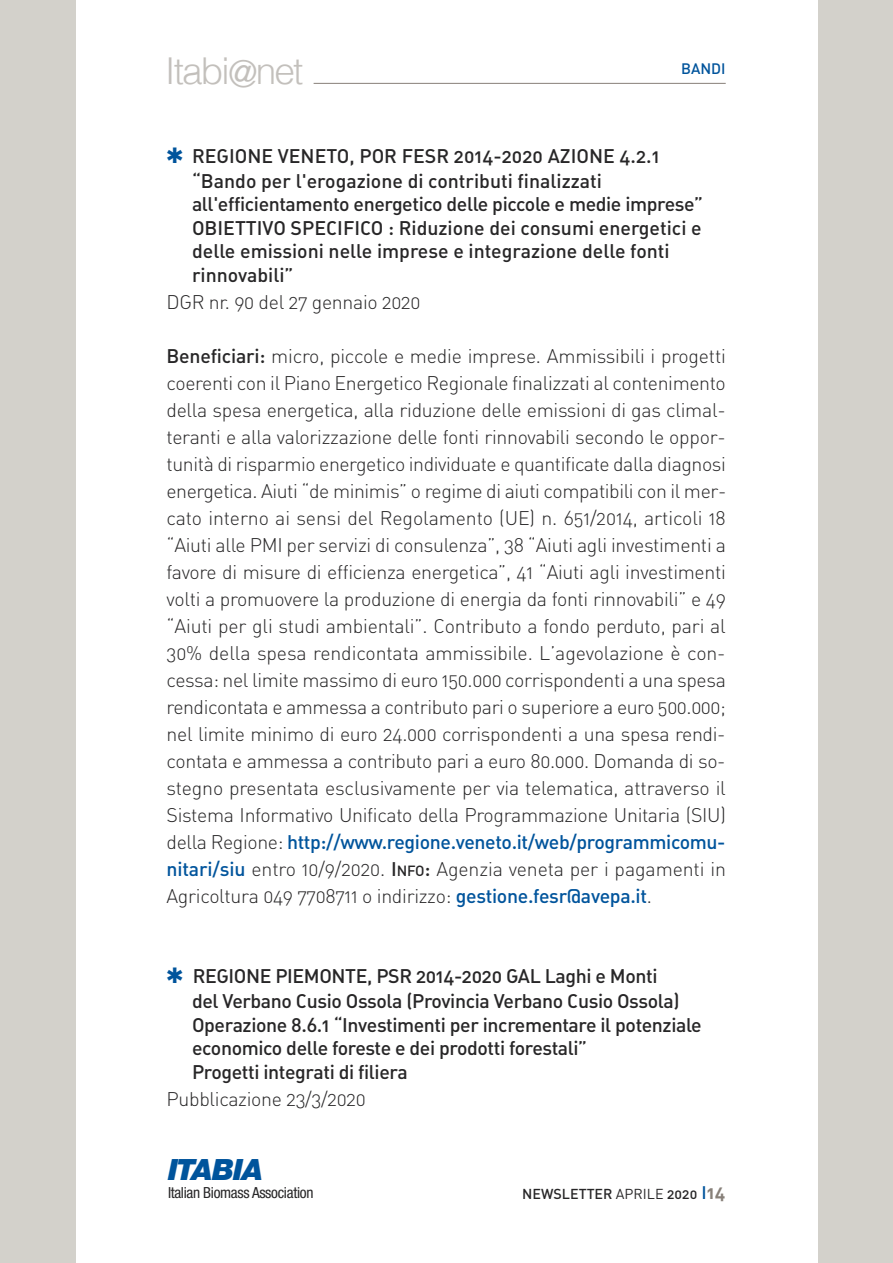
<style>
.page{position:relative;width:893px;height:1263px;background:#fff}
.page>*{position:absolute;margin:0;border:0;box-sizing:border-box;transform-origin:0 0}
.t1{font:300 37.05px "Helvetica";letter-spacing:-.05em;color:#c3c0bc}
.t2{font:italic 900 29.4px "Helvetica Neue";letter-spacing:-.03em;color:#00549c}
.t3{font:19.5px/27px "DIN Light Alternate";letter-spacing:-.015em;color:#272627;text-align:justify}
.t4{font:19.5px/23.4px "DIN Medium Alternate";color:#272627}
.t5{font:19.5px/23.4px "DIN Medium Alternate";letter-spacing:-.02em;color:#272627}
.t6{font:19.5px "DIN Medium Alternate";letter-spacing:-.02em;color:#00549c}
.t7{font:condensed 15.3px "Helvetica Neue";letter-spacing:-.02em;color:#272627}
.t8{font:15px "DIN Medium Alternate";color:#00549c}
.t9{font:14.25px "DIN Medium Alternate";color:#272627}
.s1{font-family:"DIN Medium Alternate"}
.s2{font-family:"DIN Light Alternate";color:#272627}
.s3{font-family:"DIN Medium Alternate";color:#00549c}
.s4{font-family:"DIN Medium Alternate";font-size:14.7px}
.s5{font-family:"DIN Regular Alternate"}
.s6{font-size:18px;color:#00549c}
.s7{font-family:"DIN Bold Alternate";font-size:18px;color:#878079}
</style>
<div class="page">
<div style="left:0;top:0;width:76px;height:1263px;background:#d3d1cb"></div>
<div style="left:818px;top:0;width:75px;height:1263px;background:#d3d1cb"></div>
<hr style="left:314px;top:83px;width:412px;height:1px;background:#878079">
<h1 class="t1" style="left:165px;top:55px;width:140px">Itabi@net</h1>
<p class="t8" style="left:681px;top:60px;width:46px">BANDI</p>
<p class="t4" style="left:192px;top:143px;width:469px;line-height:25.2px">REGIONE VENETO, POR FESR 2014-2020 AZIONE 4.2.1 “Bando per l'erogazione di contributi finalizzati</p>
<p class="t4" style="left:192px;top:193px;width:513px">all'efficientamento energetico delle piccole e medie imprese” OBIETTIVO SPECIFICO : Riduzione dei consumi energetici e delle emissioni nelle imprese e integrazione delle fonti rinnovabili”</p>
<p class="t3" style="left:167px;top:288px;width:255px">DGR nr. 90 del 27 gennaio 2020</p>
<p class="t3" style="left:167px;top:342px;width:561px"><span class="s1">Beneficiari:</span> micro, piccole e medie imprese. Ammissibili i progetti coerenti con il Piano Energetico Regionale finalizzati al contenimento della spesa energetica, alla riduzione delle emissioni di gas climal&shy;teranti e alla valorizzazione delle fonti rinnovabili secondo le oppor&shy;tunità di risparmio energetico individuate e quantificate dalla diagnosi energetica. Aiuti “de minimis” o regime di aiuti compatibili con il mer&shy;cato interno ai sensi del Regolamento (UE) n. 651/2014, articoli 18 “Aiuti alle PMI per servizi di consulenza”, 38 “Aiuti agli investimenti a favore di misure di efficienza energetica”, 41 “Aiuti agli investimenti volti a promuovere la produzione di energia da fonti rinnovabili” e 49 “Aiuti per gli studi ambientali”. Contributo a fondo perduto, pari al 30% della spesa rendicontata ammissibile. L’agevolazione è con&shy;cessa: nel limite massimo di euro 150.000 corrispondenti a una spesa rendicontata e ammessa a contributo pari o superiore a euro 500.000; nel limite minimo di euro 24.000 corrispondenti a una spesa rendi&shy;contata e ammessa a contributo pari a euro 80.000. Domanda di so&shy;stegno presentata esclusivamente per via telematica, attraverso il Sistema Informativo Unificato della Programmazione Unitaria (SIU)</p>
<p class="t6" style="left:167px;top:831px;width:561px"><span class="s2">della Regione:</span> http://www.regione.veneto.it/web/programmicomu-</p>
<p class="t3" style="left:167px;top:855px;width:561px"><span class="s3">nitari/siu</span> entro 10/9/2020. <span class="s1">I</span><span class="s4">NFO</span><span class="s1">:</span> Agenzia veneta per i pagamenti in<br>Agricoltura 049 7708711 o indirizzo: <span class="s3">gestione.fesr@avepa.it</span>.</p>
<p class="t5" style="left:192px;top:964px;width:489px;line-height:25.2px">REGIONE PIEMONTE, PSR 2014-2020 GAL Laghi e Monti del Verbano Cusio Ossola (Provincia Verbano Cusio Ossola)</p>
<p class="t5" style="left:192px;top:1013px;width:511px">Operazione 8.6.1 “Investimenti per incrementare il potenziale economico delle foreste e dei prodotti forestali”<br>Progetti integrati di filiera</p>
<p class="t3" style="left:167px;top:1085px;width:201px">Pubblicazione 23/3/2020</p>
<h2 class="t2" style="left:168px;top:1159px;width:97px">ITABIA</h2>
<p class="t7" style="left:168px;top:1187px;width:147px">Italian Biomass Association</p>
<p class="t9" style="left:522px;top:1185px;width:205px">NEWSLETTER <span class="s5">APRILE</span> 2020 <span class="s6">I</span><span class="s7">14</span></p>
</div>
